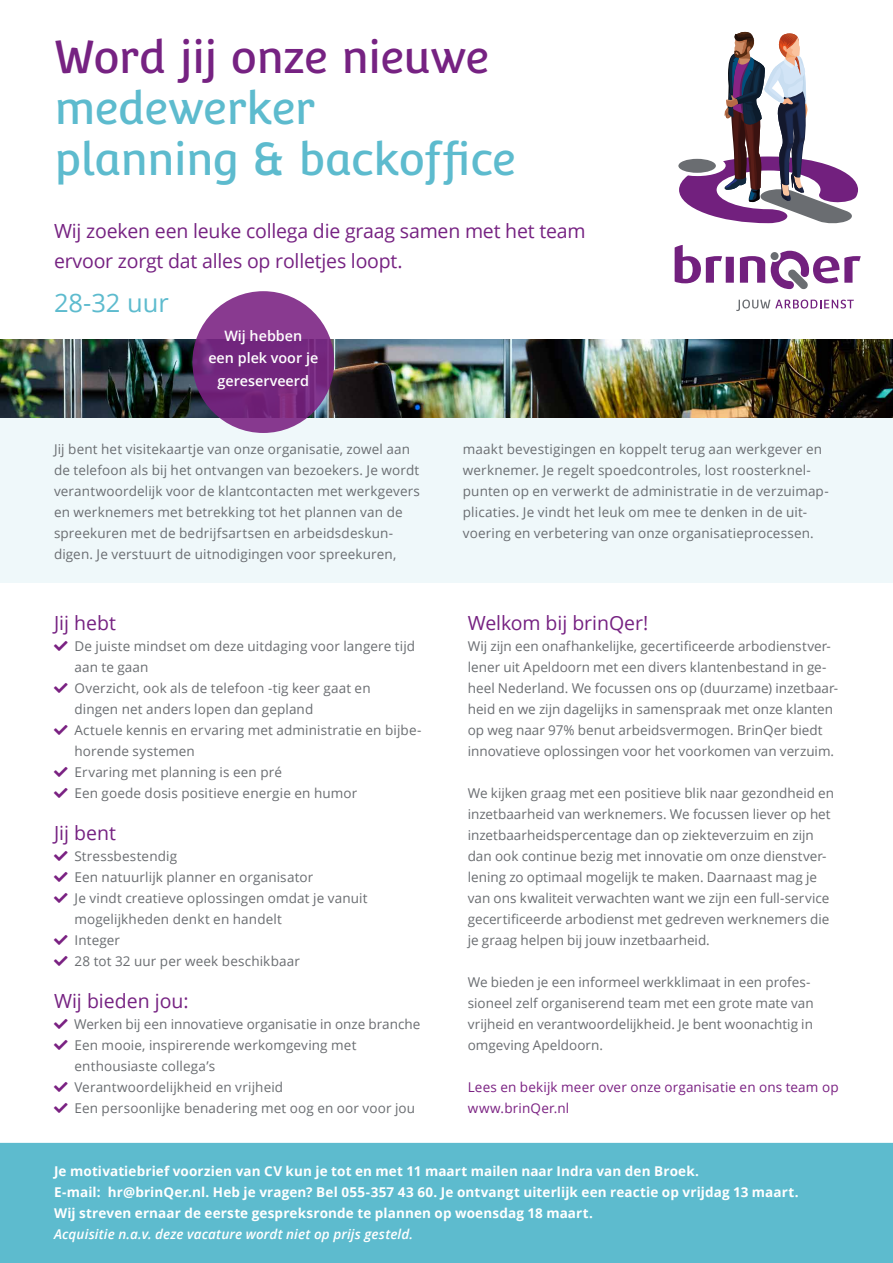
<style>
.page{position:relative;width:893px;height:1263px;background:#fff}
.page>*{position:absolute;margin:0;border:0;box-sizing:border-box;transform-origin:0 0}
.t1{font:45px/51px "Convergence";letter-spacing:-.02em;color:#5dbbce}
.t2{font:45px "Convergence";letter-spacing:-.025em;color:#762282}
.t3{font:25.5px "Open Sans";color:#5dbbce}
.t4{font:19.5px/30px "Open Sans";letter-spacing:-.01em;color:#762282}
.t5{font:600 14.4px/22px "Open Sans";color:#fff;text-align:center}
.t6{font:13.5px/21px "Open Sans";letter-spacing:.01em;color:#6a6d71}
.t7{font:700 13.5px/21px "Open Sans";letter-spacing:.01em;color:#fff}
.t8{font:13.5px/21px "Open Sans";letter-spacing:.01em;color:#7a2182}
.t9{font:italic 600 13.5px "Open Sans";letter-spacing:.01em;color:#fff}
</style>
<div class="page">
<div style="left:0;top:365px;width:893px;height:218px;background:#eff8fa"></div>
<svg style="left:736px;top:300px;width:118px;height:11px"></svg>
<svg style="left:675px;top:245px;width:186px;height:45px"></svg>
<div style="left:770px;top:252px;width:9px;height:8px;background:#6a6d71;border-radius:50%"></div>
<div style="left:0;top:1143px;width:893px;height:120px;background:#5dbbce"></div>
<svg style="left:679px;top:31px;width:179px;height:193px"></svg>
<img style="left:0;top:339px;width:893px;height:79px">
<svg style="left:192px;top:291px;width:142px;height:142px;background:#7b2e84"></svg>
<h1 class="t2" style="left:54px;top:31px;width:437px">Word jij onze nieuwe</h1>
<h1 class="t1" style="left:54px;top:83px;width:463px">medewerker<br>planning &amp; backoffice</h1>
<h3 class="t4" style="left:54px;top:216px;width:533px">Wij zoeken een leuke collega die graag samen met het team ervoor zorgt dat alles op rolletjes loopt.</h3>
<h2 class="t3" style="left:54px;top:285px;width:116px">28-32 uur</h2>
<p class="t5" style="left:208px;top:325px;width:111px">Wij hebben<br>een plek voor je gereserveerd</p>
<p class="t6" style="left:54px;top:438px;width:368px">Jij bent het visitekaartje van onze organisatie, zowel aan de telefoon als bij het ontvangen van bezoekers. Je wordt verantwoordelijk voor de klantcontacten met werkgevers en werknemers met betrekking tot het plannen van de spreekuren met de bedrijfsartsen en arbeidsdeskun&shy;digen. Je verstuurt de uitnodigingen voor spreekuren,</p>
<p class="t6" style="left:463px;top:438px;width:367px">maakt bevestigingen en koppelt terug aan werkgever en werknemer. Je regelt spoedcontroles, lost roosterknel&shy;punten op en verwerkt de administratie in de verzuimap&shy;plicaties. Je vindt het leuk om mee te denken in de uit&shy;voering en verbetering van onze organisatieprocessen.</p>
<h3 class="t4" style="left:54px;top:607px;width:63px">Jij hebt</h3>
<p class="t6" style="left:75px;top:635px;width:348px">De juiste mindset om deze uitdaging voor langere tijd aan te gaan<br>Overzicht, ook als de telefoon -tig keer gaat en<br>dingen net anders lopen dan gepland<br>Actuele kennis en ervaring met administratie en bijbe&shy;horende systemen<br>Ervaring met planning is een pré<br>Een goede dosis positieve energie en humor</p>
<h3 class="t4" style="left:54px;top:817px;width:63px">Jij bent</h3>
<p class="t6" style="left:75px;top:845px;width:295px">Stressbestendig<br>Een natuurlijk planner en organisator<br>Je vindt creatieve oplossingen omdat je vanuit mogelijkheden denkt en handelt<br>Integer<br>28 tot 32 uur per week beschikbaar</p>
<h3 class="t4" style="left:54px;top:985px;width:136px">Wij bieden jou:</h3>
<p class="t6" style="left:74px;top:1013px;width:348px">Werken bij een innovatieve organisatie in onze branche Een mooie, inspirerende werkomgeving met enthousiaste collega’s<br>Verantwoordelijkheid en vrijheid<br>Een persoonlijke benadering met oog en oor voor jou</p>
<h3 class="t4" style="left:468px;top:607px;width:182px">Welkom bij brinQer!</h3>
<p class="t6" style="left:468px;top:635px;width:372px">Wij zijn een onafhankelijke, gecertificeerde arbodienstver&shy;lener uit Apeldoorn met een divers klantenbestand in ge&shy;heel Nederland. We focussen ons op (duurzame) inzetbaar&shy;heid en we zijn dagelijks in samenspraak met onze klanten op weg naar 97% benut arbeidsvermogen. BrinQer biedt innovatieve oplossingen voor het voorkomen van verzuim.</p>
<p class="t6" style="left:468px;top:782px;width:368px">We kijken graag met een positieve blik naar gezondheid en inzetbaarheid van werknemers. We focussen liever op het inzetbaarheidspercentage dan op ziekteverzuim en zijn dan ook continue bezig met innovatie om onze dienstver&shy;lening zo optimaal mogelijk te maken. Daarnaast mag je van ons kwaliteit verwachten want we zijn een full-service gecertificeerde arbodienst met gedreven werknemers die je graag helpen bij jouw inzetbaarheid.</p>
<p class="t6" style="left:468px;top:971px;width:347px">We bieden je een informeel werkklimaat in een profes&shy;sioneel zelf organiserend team met een grote mate van vrijheid en verantwoordelijkheid. Je bent woonachtig in omgeving Apeldoorn.</p>
<p class="t8" style="left:468px;top:1076px;width:372px">Lees en bekijk meer over onze organisatie en ons team op www.brinQer.nl</p>
<p class="t7" style="left:54px;top:1160px;width:746px">Je motivatiebrief voorzien van CV kun je tot en met 11 maart mailen naar Indra van den Broek.<br>E-mail: hr@brinQer.nl. Heb je vragen? Bel 055-357 43 60. Je ontvangt uiterlijk een reactie op vrijdag 13 maart.<br>Wij streven ernaar de eerste gespreksronde te plannen op woensdag 18 maart.</p>
<p class="t9" style="left:54px;top:1225px;width:361px">Acquisitie n.a.v. deze vacature wordt niet op prijs gesteld.</p>
</div>
